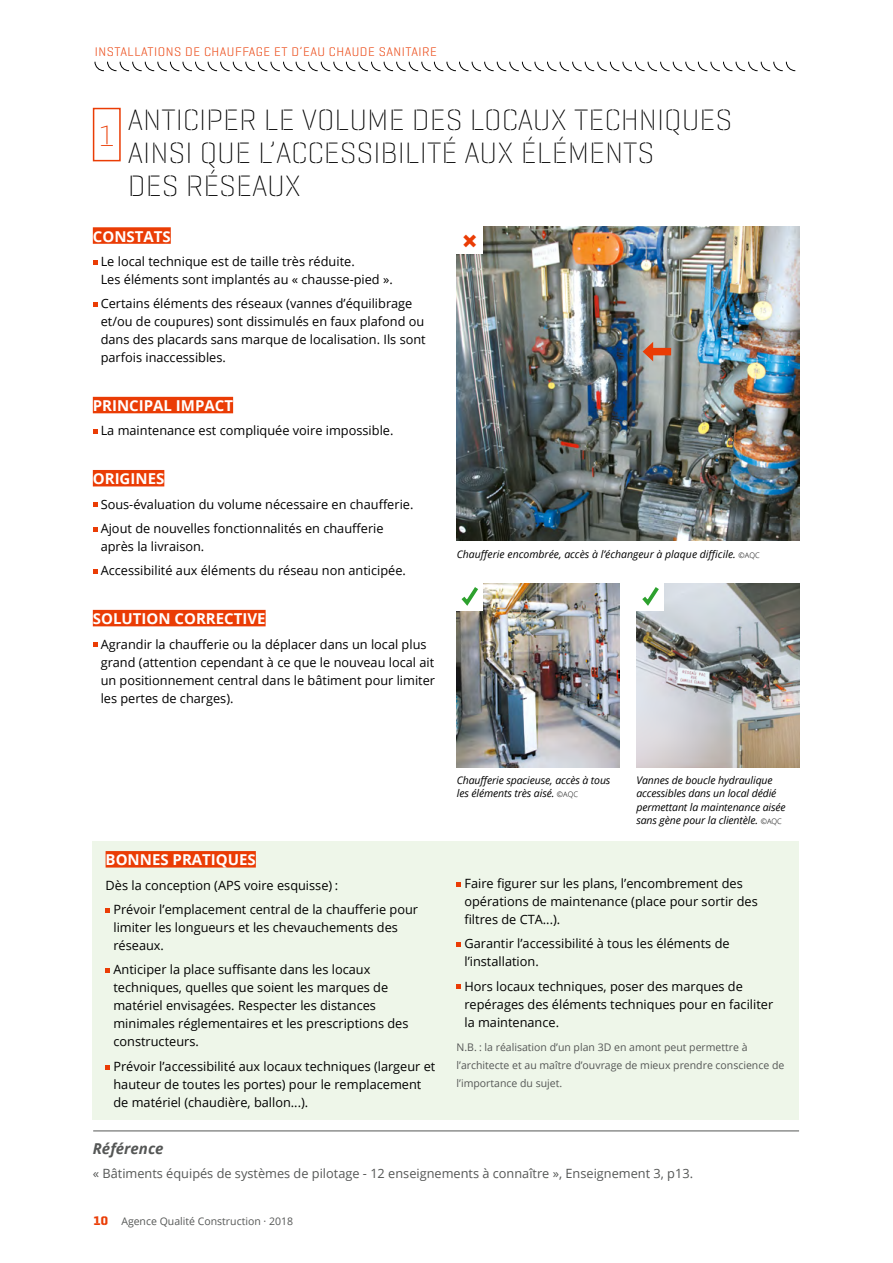
<style>
.page{position:relative;width:893px;height:1263px;background:#fff}
.page>*{position:absolute;margin:0;border:0;box-sizing:border-box;transform-origin:0 0}
.t1{font:30px/33px "Geogrotesque Stencil B Ul";color:#000}
.t2{font:30px "Geogrotesque Stencil B Ul";color:#ea3c05}
.t3{font:800 28.5px "Open Sans";color:#ea3c05}
.t4{font:700 15px "Open Sans";color:#fff}
.t5{font:italic 700 15px "Open Sans";color:#555756}
.t6{font:12.75px/18px "Open Sans";color:#000}
.t7{font:12.75px "Open Sans";color:#555756}
.t8{font:12.75px "Geogrotesque Stencil A Lg";letter-spacing:.04em;color:#ea3c05}
.t9{font:italic 10.5px/13.5px "Open Sans";letter-spacing:-.01em;color:#000}
.t10{font:10.5px/18px "Open Sans";color:#555756}
.s1{font-weight:300;font-style:normal;font-size:7.5px}
.s2{font-family:"Geogrotesque Stencil A";font-weight:700;font-size:12.75px;color:#ea3c05}
</style>
<div class="page">
<img style="left:457px;top:583px;width:162px;height:184px">
<img style="left:457px;top:226px;width:342px;height:315px">
<div style="left:650px;top:348px;width:21px;height:7px;background:#ea3c05"></div>
<svg style="left:643px;top:342px;width:10px;height:19px"></svg>
<div style="left:448px;top:226px;width:35px;height:28px;background:#fff"></div>
<div style="left:93px;top:108px;width:28px;height:53px;border:2px solid #ea3c05"></div>
<div style="left:93px;top:227px;width:78px;height:17px;background:#ea3c05"></div>
<div style="left:93px;top:397px;width:140px;height:16px;background:#ea3c05"></div>
<div style="left:93px;top:470px;width:71px;height:16px;background:#ea3c05"></div>
<div style="left:93px;top:610px;width:173px;height:16px;background:#ea3c05"></div>
<svg style="left:93px;top:260px;width:4px;height:4px"></svg>
<svg style="left:93px;top:302px;width:4px;height:5px"></svg>
<svg style="left:93px;top:429px;width:4px;height:5px"></svg>
<svg style="left:93px;top:503px;width:4px;height:4px"></svg>
<svg style="left:93px;top:527px;width:4px;height:4px"></svg>
<svg style="left:93px;top:569px;width:4px;height:5px"></svg>
<svg style="left:93px;top:642px;width:4px;height:5px"></svg>
<div style="left:93px;top:841px;width:706px;height:279px;background:#eef6e9"></div>
<div style="left:106px;top:851px;width:150px;height:16px;background:#ea3c05"></div>
<svg style="left:106px;top:908px;width:4px;height:4px"></svg>
<svg style="left:106px;top:968px;width:4px;height:5px"></svg>
<svg style="left:106px;top:1065px;width:4px;height:4px"></svg>
<svg style="left:457px;top:882px;width:4px;height:4px"></svg>
<svg style="left:457px;top:942px;width:4px;height:5px"></svg>
<svg style="left:457px;top:985px;width:4px;height:4px"></svg>
<div style="left:448px;top:577px;width:35px;height:33px;background:#fff"></div>
<svg style="left:461px;top:587px;width:17px;height:19px"></svg>
<img style="left:636px;top:583px;width:163px;height:184px">
<div style="left:629px;top:577px;width:35px;height:33px;background:#fff"></div>
<svg style="left:642px;top:587px;width:17px;height:19px"></svg>
<hr style="left:93px;top:1130px;width:706px;height:1px;background:#555756">
<svg style="left:95px;top:62px;width:701px;height:9px"></svg>
<p class="t8" style="left:95px;top:44px;width:343px">INSTALLATIONS DE CHAUFFAGE ET D’EAU CHAUDE SANITAIRE</p>
<h1 class="t1" style="left:128px;top:103px;width:606px">ANTICIPER LE VOLUME DES LOCAUX TECHNIQUES<br>AINSI QUE L’ACCESSIBILITÉ AUX ÉLÉMENTS<br>DES RÉSEAUX</h1>
<p class="t4" style="left:93px;top:225px;width:79px">CONSTATS</p>
<p class="t6" style="left:101px;top:252px;width:294px">Le local technique est de taille très réduite.<br>Les éléments sont implantés au « chausse-pied ».</p>
<p class="t6" style="left:101px;top:294px;width:327px">Certains éléments des réseaux (vannes d’équilibrage et/ou de coupures) sont dissimulés en faux plafond ou dans des placards sans marque de localisation. Ils sont parfois inaccessibles.</p>
<p class="t4" style="left:93px;top:395px;width:142px">PRINCIPAL IMPACT</p>
<p class="t6" style="left:101px;top:421px;width:294px">La maintenance est compliquée voire impossible.</p>
<p class="t4" style="left:93px;top:468px;width:73px">ORIGINES</p>
<p class="t6" style="left:101px;top:491px;width:314px;line-height:24.5px">Sous-évaluation du volume nécessaire en chaufferie.<br>Ajout de nouvelles fonctionnalités en chaufferie</p>
<p class="t6" style="left:101px;top:534px;width:307px;line-height:24.3px">après la livraison.<br>Accessibilité aux éléments du réseau non anticipée.</p>
<p class="t4" style="left:93px;top:608px;width:174px">SOLUTION CORRECTIVE</p>
<p class="t6" style="left:101px;top:634px;width:336px">Agrandir la chaufferie ou la déplacer dans un local plus grand (attention cependant à ce que le nouveau local ait un positionnement central dans le bâtiment pour limiter les pertes de charges).</p>
<h1 class="t2" style="left:99px;top:117px;width:17px">1</h1>
<h2 class="t3" style="left:462px;top:219px;width:18px">×</h2>
<p class="t9" style="left:457px;top:547px;width:304px">Chaufferie encombrée, accès à l’échangeur à plaque difficile. <span class="s1">©AQC</span></p>
<p class="t4" style="left:106px;top:849px;width:152px">BONNES PRATIQUES</p>
<p class="t6" style="left:113px;top:872px;width:306px;line-height:24.5px;text-indent:-8px">Dès la conception (APS voire esquisse) :<br>Prévoir l’emplacement central de la chaufferie pour</p>
<p class="t6" style="left:113px;top:918px;width:286px">limiter les longueurs et les chevauchements des réseaux.</p>
<p class="t6" style="left:113px;top:960px;width:296px">Anticiper la place suffisante dans les locaux techniques, quelles que soient les marques de matériel envisagées. Respecter les distances minimales réglementaires et les prescriptions des constructeurs.</p>
<p class="t6" style="left:113px;top:1057px;width:323px">Prévoir l’accessibilité aux locaux techniques (largeur et hauteur de toutes les portes) pour le remplacement de matériel (chaudière, ballon...).</p>
<p class="t9" style="left:457px;top:773px;width:155px">Chaufferie spacieuse, accès à tous les éléments très aisé. <span class="s1">©AQC</span></p>
<p class="t9" style="left:636px;top:773px;width:151px">Vannes de boucle hydraulique accessibles dans un local dédié permettant la maintenance aisée sans gène pour la clientèle. <span class="s1">©AQC</span></p>
<p class="t6" style="left:464px;top:874px;width:295px">Faire figurer sur les plans, l’encombrement des opérations de maintenance (place pour sortir des filtres de CTA...).</p>
<p class="t6" style="left:464px;top:934px;width:267px">Garantir l’accessibilité à tous les éléments de l’installation.</p>
<p class="t6" style="left:464px;top:977px;width:310px">Hors locaux techniques, poser des marques de repérages des éléments techniques pour en faciliter la maintenance.</p>
<p class="t10" style="left:457px;top:1038px;width:329px">N.B. : la réalisation d’un plan 3D en amont peut permettre à l’architecte et au maître d’ouvrage de mieux prendre conscience de l’importance du sujet.</p>
<p class="t5" style="left:93px;top:1137px;width:72px">Référence</p>
<p class="t7" style="left:93px;top:1164px;width:602px">« Bâtiments équipés de systèmes de pilotage - 12 enseignements à connaître », Enseignement 3, p13.</p>
<p class="t10" style="left:94px;top:1211px;width:201px"><span class="s2">10</span> Agence Qualité Construction · 2018</p>
</div>
